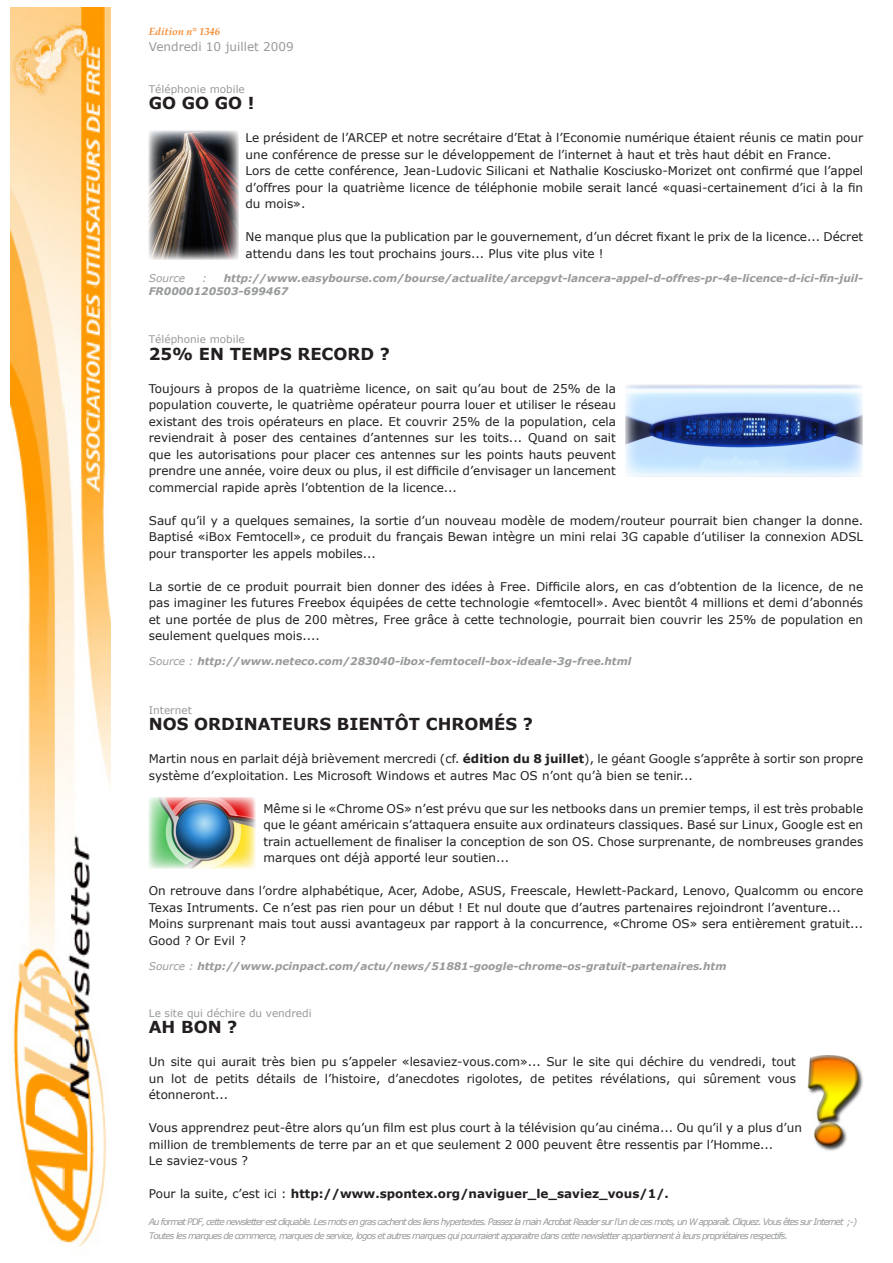
<style>
.page{position:relative;width:893px;height:1263px;background:#fff}
.page>*{position:absolute;margin:0;border:0;box-sizing:border-box;transform-origin:0 0}
.t1{font:700 16.5px "Verdana";color:#231f20}
.t2{font:12px/16.5px "Verdana";color:#231f20}
.t3{font:700 12px "Verdana";color:#231f20}
.t4{font:12px "Verdana";color:#97999b}
.t5{font:italic 700 10.5px/12.6px "Verdana";color:#97999b}
.t6{font:10.5px "Verdana";color:#97999b}
.t7{font:italic 700 10.5px "Palatino Linotype";color:#f88b33}
.t8{font:italic 10.5px "Verdana";color:#97999b}
.t9{font:italic 9px "Verdana";letter-spacing:-.1em;color:#97999b}
.s1{font-weight:400}
.s2{font-weight:700}
</style>
<div class="page">
<img style="left:11px;top:8px;width:100px;height:1239px">
<img style="left:149px;top:131px;width:89px;height:128px">
<img style="left:625px;top:385px;width:238px;height:91px">
<img style="left:149px;top:797px;width:106px;height:71px">
<img style="left:808px;top:1056px;width:55px;height:95px">
<p class="t7" style="left:149px;top:24px;width:73px">Edition n° 1346</p>
<p class="t4" style="left:149px;top:39px;width:146px">Vendredi 10 juillet 2009</p>
<p class="t6" style="left:149px;top:82px;width:98px">Téléphonie mobile</p>
<p class="t1" style="left:149px;top:93px;width:107px">GO GO GO !</p>
<p class="t2" style="left:245px;top:129px;width:619px">Le président de l’ARCEP et notre secrétaire d’Etat à l’Economie numérique étaient réunis ce matin pour une conférence de presse sur le développement de l’internet à haut et très haut débit en France.</p>
<p class="t2" style="left:245px;top:162px;width:619px;text-align:justify">Lors de cette conférence, Jean-Ludovic Silicani et Nathalie Kosciusko-Morizet ont confirmé que l’appel d’offres pour la quatrième licence de téléphonie mobile serait lancé «quasi-certainement d’ici à la fin du mois».</p>
<p class="t2" style="left:245px;top:228px;width:619px">Ne manque plus que la publication par le gouvernement, d’un décret fixant le prix de la licence... Décret attendu dans les tout prochains jours... Plus vite plus vite !</p>
<p class="t8" style="left:149px;top:272px;width:38px">Source</p>
<p class="t8" style="left:202px;top:272px;width:6px">:</p>
<p class="t5" style="left:149px;top:272px;width:716px;text-indent:75px">http://www.easybourse.com/bourse/actualite/arcepgvt-lancera-appel-d-offres-pr-4e-licence-d-ici-fin-juil-<br>FR0000120503-699467</p>
<p class="t6" style="left:149px;top:333px;width:98px">Téléphonie mobile</p>
<p class="t1" style="left:149px;top:343px;width:243px">25% EN TEMPS RECORD ?</p>
<p class="t2" style="left:149px;top:380px;width:469px;text-align:justify">Toujours à propos de la quatrième licence, on sait qu’au bout de 25% de la population couverte, le quatrième opérateur pourra louer et utiliser le réseau existant des trois opérateurs en place. Et couvrir 25% de la population, cela reviendrait à poser des centaines d’antennes sur les toits... Quand on sait que les autorisations pour placer ces antennes sur les points hauts peuvent prendre une année, voire deux ou plus, il est difficile d’envisager un lancement commercial rapide après l’obtention de la licence...</p>
<p class="t2" style="left:149px;top:512px;width:716px;text-align:justify">Sauf qu’il y a quelques semaines, la sortie d’un nouveau modèle de modem/routeur pourrait bien changer la donne.<br>Baptisé «iBox Femtocell», ce produit du français Bewan intègre un mini relai 3G capable d’utiliser la connexion ADSL pour transporter les appels mobiles...</p>
<p class="t2" style="left:149px;top:578px;width:716px;text-align:justify">La sortie de ce produit pourrait bien donner des idées à Free. Difficile alors, en cas d’obtention de la licence, de ne pas imaginer les futures Freebox équipées de cette technologie «femtocell». Avec bientôt 4 millions et demi d’abonnés et une portée de plus de 200 mètres, Free grâce à cette technologie, pourrait bien couvrir les 25% de population en seulement quelques mois....</p>
<p class="t5" style="left:149px;top:654px;width:484px"><span class="s1">Source :</span> http://www.neteco.com/283040-ibox-femtocell-box-ideale-3g-free.html</p>
<p class="t6" style="left:149px;top:703px;width:44px">Internet</p>
<p class="t1" style="left:149px;top:714px;width:386px">NOS ORDINATEURS BIENTÔT CHROMéS ?</p>
<p class="t2" style="left:149px;top:750px;width:716px">Martin nous en parlait déjà brièvement mercredi (cf. <span class="s2">édition du 8 juillet</span>), le géant Google s’apprête à sortir son propre système d’exploitation. Les Microsoft Windows et autres Mac OS n’ont qu’à bien se tenir...</p>
<p class="t2" style="left:263px;top:800px;width:601px;text-align:justify">Même si le «Chrome OS» n’est prévu que sur les netbooks dans un premier temps, il est très probable que le géant américain s’attaquera ensuite aux ordinateurs classiques. Basé sur Linux, Google est en train actuellement de finaliser la conception de son OS. Chose surprenante, de nombreuses grandes marques ont déjà apporté leur soutien...</p>
<p class="t2" style="left:149px;top:882px;width:716px">On retrouve dans l’ordre alphabétique, Acer, Adobe, ASUS, Freescale, Hewlett-Packard, Lenovo, Qualcomm ou encore<br>Texas Intruments. Ce n’est pas rien pour un début ! Et nul doute que d’autres partenaires rejoindront l’aventure...</p>
<p class="t2" style="left:149px;top:915px;width:716px">Moins surprenant mais tout aussi avantageux par rapport à la concurrence, «Chrome OS» sera entièrement gratuit...<br>Good ? Or Evil ?</p>
<p class="t5" style="left:149px;top:959px;width:579px"><span class="s1">Source :</span> http://www.pcinpact.com/actu/news/51881-google-chrome-os-gratuit-partenaires.htm</p>
<p class="t6" style="left:149px;top:1006px;width:164px">Le site qui déchire du vendredi</p>
<p class="t1" style="left:149px;top:1017px;width:90px">AH BON ?</p>
<p class="t2" style="left:149px;top:1053px;width:649px;text-align:justify">Un site qui aurait très bien pu s’appeler «lesaviez-vous.com»... Sur le site qui déchire du vendredi, tout un lot de petits détails de l’histoire, d’anecdotes rigolotes, de petites révélations, qui sûrement vous étonneront...</p>
<p class="t2" style="left:149px;top:1119px;width:655px">Vous apprendrez peut-être alors qu’un film est plus court à la télévision qu’au cinéma... Ou qu’il y a plus d’un million de tremblements de terre par an et que seulement 2 000 peuvent être ressentis par l’Homme...</p>
<p class="t2" style="left:149px;top:1152px;width:101px">Le saviez-vous ?</p>
<p class="t3" style="left:149px;top:1186px;width:522px"><span class="s1">Pour la suite, c’est ici :</span> http://www.spontex.org/naviguer_le_saviez_vous/1/.</p>
<p class="t9" style="left:149px;top:1216px;width:710px">Au format PDF, cette newsletter est cliquable. Les mots en gras cachent des liens hypertextes. Passez la main Acrobat Reader sur l’un de ces mots, un W apparaît. Cliquez. Vous êtes sur Internet ;-)</p>
<p class="t9" style="left:149px;top:1230px;width:641px">Toutes les marques de commerce, marques de service, logos et autres marques qui pourraient apparaitre dans cette newsletter appartiennent à leurs propriétaires respectifs.</p>
</div>
